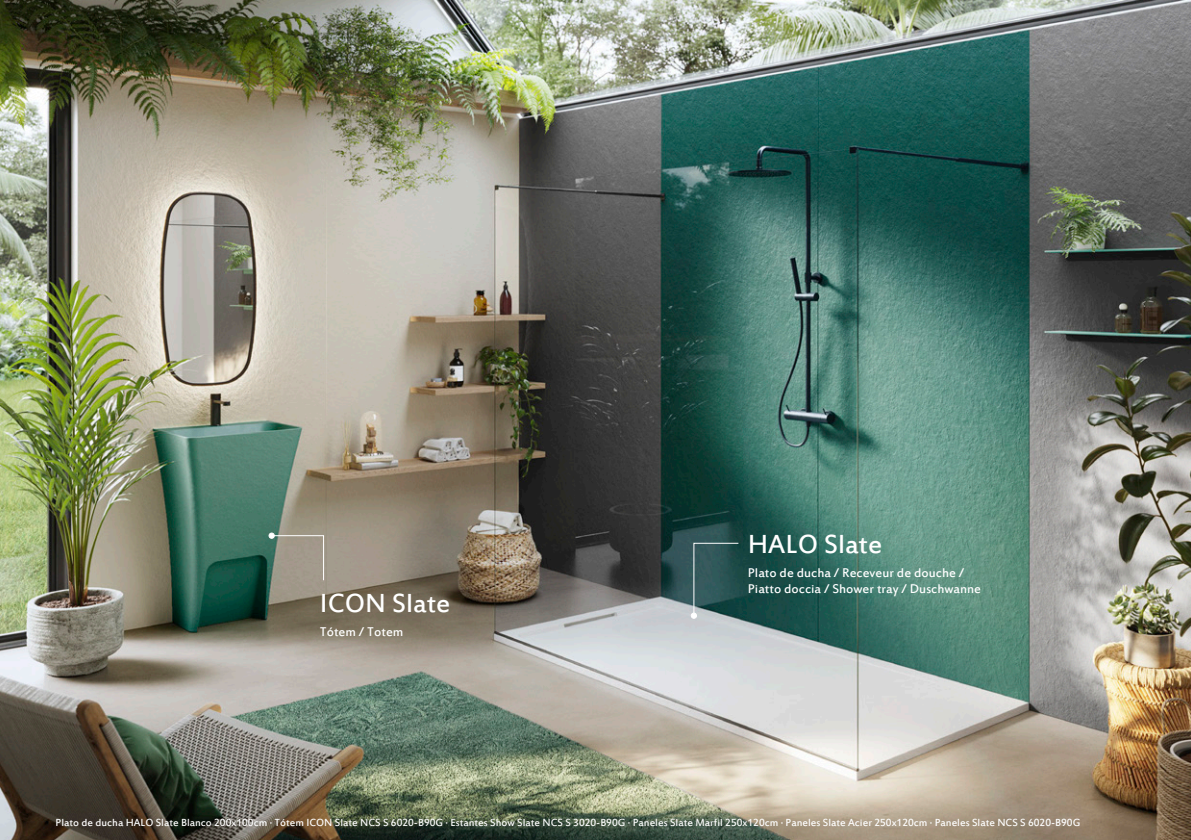
<style>
.page{position:relative;width:1191px;height:840px;background:#fff}
.page>*{position:absolute;margin:0;border:0;box-sizing:border-box;transform-origin:0 0}
.t1{font:28.8px "Estrangelo Edessa";color:#fff}
.t2{font:14px "Estrangelo Edessa";color:#fff}
.t3{font:11.4px "Estrangelo Edessa";color:#fff}
</style>
<div class="page">
<img style="left:0;top:0;width:1191px;height:839px">
<div style="left:268px;top:532px;width:7px;height:6px;border:1px solid #fff;border-radius:50%"></div>
<svg style="left:269px;top:532px;width:55px;height:49px;background:#9b998b"></svg>
<svg style="left:691px;top:542px;width:48px;height:76px;background:#3c6061"></svg>
<p class="t1" style="left:320px;top:588px;width:132px">ICON Slate</p>
<p class="t2" style="left:320px;top:624px;width:85px">Tótem / Totem</p>
<p class="t1" style="left:747px;top:529px;width:136px">HALO Slate</p>
<p class="t2" style="left:747px;top:565px;width:218px">Plato de ducha / Receveur de douche /</p>
<p class="t2" style="left:747px;top:581px;width:235px">Piatto doccia / Shower tray / Duschwanne</p>
<p class="t3" style="left:56px;top:816px;width:1026px">Plato de ducha HALO Slate Blanco 200x100cm · Tótem ICON Slate NCS S 6020-B90G · Estantes Show Slate NCS S 3020-B90G · Paneles Slate Marfil 250x120cm · Paneles Slate Acier 250x120cm · Paneles Slate NCS S 6020-B90G</p>
</div>
